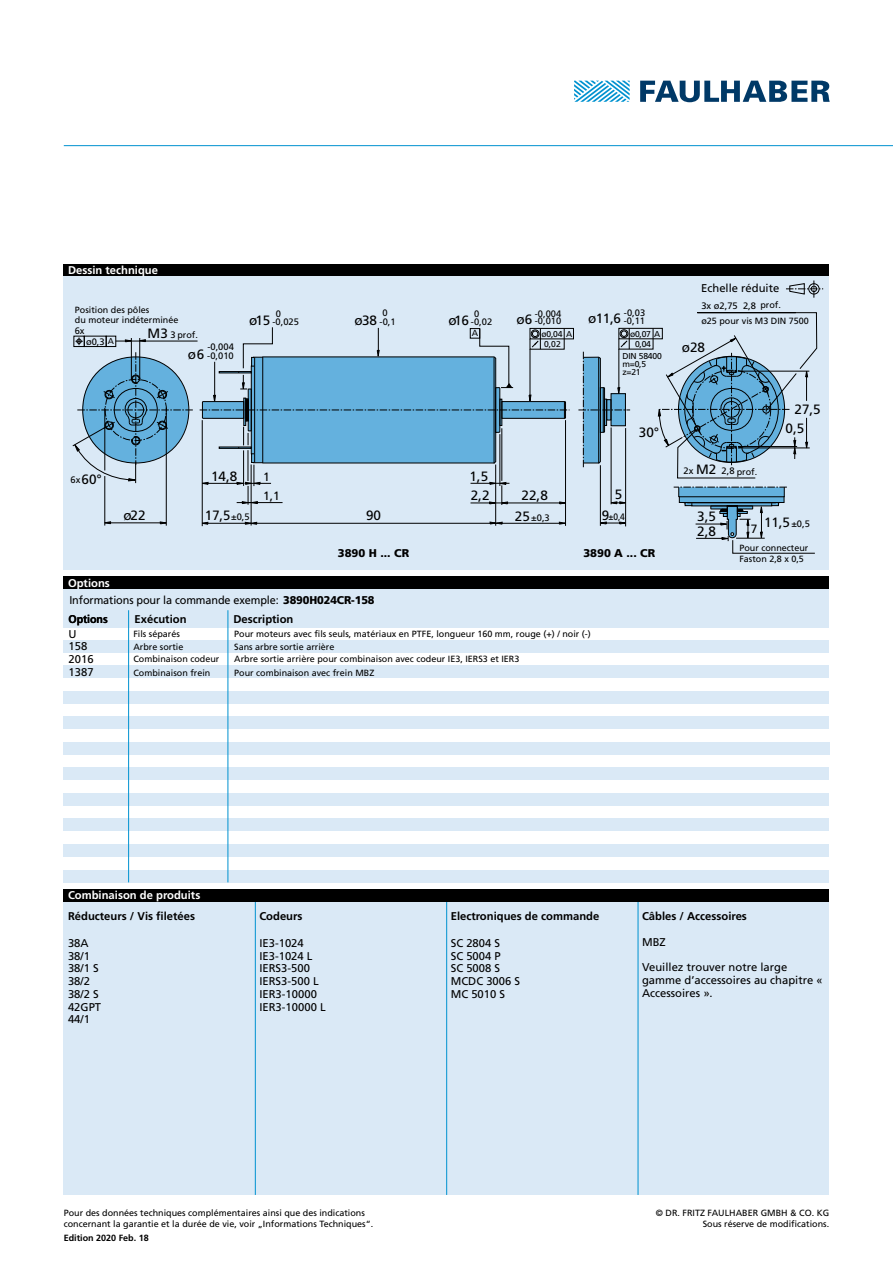
<style>
.page{position:relative;width:893px;height:1263px;background:#fff}
.page>*{position:absolute;margin:0;border:0;box-sizing:border-box;transform-origin:0 0}
.t1{font:13.5px "Frutiger LT";color:#000}
.t2{font:12px "Frutiger LT";color:#000}
.t3{font:11.25px/12.8px "Frutiger LT";color:#000}
.t4{font:700 11.25px "Frutiger LT";color:#000}
.t5{font:700 11.25px "Frutiger LT";color:#fff}
.t6{font:900 11.25px "Frutiger LT";color:#000}
.t7{font:9.3px/8.9px "Frutiger LT";color:#000;text-align:right}
.t8{font:9.3px "Frutiger LT";color:#000;scale:.9 1}
.t9{font:9px/10.8px "Frutiger LT";color:#000}
.t10{font:700 9px "Frutiger LT";color:#000}
.t11{font:8.85px "Frutiger LT";color:#000}
.t12{font:8.55px/7.8px "Frutiger LT";letter-spacing:-.02em;color:#000}
.s1{font-size:9.3px}
.s2{font-size:13.5px}
.s3{font-size:8.55px}
.s4{font-size:9px}
.s5{font-weight:900}
.s6{font-weight:700}
</style>
<div class="page">
<div style="left:64px;top:901px;width:765px;height:294px;background:#dae9f6"></div>
<hr style="left:255px;top:901px;width:1px;height:294px;background:#0092d0">
<hr style="left:638px;top:901px;width:1px;height:294px;background:#0092d0">
<hr style="left:446px;top:901px;width:1px;height:294px;background:#0092d0">
<svg style="left:574px;top:81px;width:56px;height:21px"></svg>
<svg style="left:640px;top:81px;width:190px;height:21px"></svg>
<div style="left:64px;top:264px;width:765px;height:12px;background:#000"></div>
<div style="left:64px;top:889px;width:765px;height:12px;background:#000"></div>
<div style="left:64px;top:276px;width:765px;height:294px;background:#dae9f6"></div>
<div style="left:64px;top:576px;width:765px;height:13px;background:#000"></div>
<hr style="left:64px;top:145px;width:829px;height:1px;background:#0092d0">
<svg style="left:786px;top:280px;width:37px;height:18px"></svg>
<hr style="left:116px;top:341px;width:82px;height:1px;background:#000">
<hr style="left:139px;top:338px;width:1px;height:41px;background:#000">
<hr style="left:131px;top:338px;width:1px;height:41px;background:#000">
<hr style="left:105px;top:523px;width:61px;height:1px;background:#000">
<hr style="left:166px;top:408px;width:1px;height:118px;background:#000">
<hr style="left:254px;top:523px;width:308px;height:1px;background:#000">
<hr style="left:495px;top:464px;width:1px;height:62px;background:#000">
<hr style="left:565px;top:420px;width:1px;height:106px;background:#000">
<hr style="left:202px;top:523px;width:49px;height:1px;background:#000">
<hr style="left:251px;top:464px;width:1px;height:61px;background:#000">
<hr style="left:202px;top:420px;width:1px;height:106px;background:#000">
<div style="left:106px;top:336px;width:10px;height:11px;border:1px solid #000"></div>
<div style="left:84px;top:336px;width:22px;height:11px;border:1px solid #000"></div>
<div style="left:74px;top:336px;width:10px;height:11px;border:1px solid #000"></div>
<svg style="left:75px;top:337px;width:8px;height:8px"></svg>
<hr style="left:105px;top:476px;width:1px;height:49px;background:#000">
<hr style="left:600px;top:465px;width:1px;height:61px;background:#000">
<hr style="left:625px;top:428px;width:1px;height:98px;background:#000">
<hr style="left:611px;top:427px;width:1px;height:77px;background:#000">
<svg style="left:201px;top:522px;width:7px;height:3px"></svg>
<svg style="left:245px;top:522px;width:12px;height:3px"></svg>
<svg style="left:104px;top:521px;width:7px;height:3px"></svg>
<svg style="left:160px;top:521px;width:7px;height:3px"></svg>
<svg style="left:125px;top:339px;width:21px;height:3px"></svg>
<svg style="left:490px;top:522px;width:13px;height:2px"></svg>
<svg style="left:559px;top:522px;width:6px;height:3px"></svg>
<svg style="left:599px;top:522px;width:28px;height:2px"></svg>
<svg style="left:610px;top:501px;width:17px;height:3px"></svg>
<div style="left:530px;top:328px;width:44px;height:11px;border:1px solid #000"></div>
<svg style="left:72px;top:352px;width:121px;height:131px"></svg>
<svg style="left:674px;top:486px;width:141px;height:68px"></svg>
<svg style="left:578px;top:312px;width:239px;height:166px"></svg>
<div style="left:692px;top:370px;width:79px;height:78px;border:1px dashed #000;border-radius:50%"></div>
<div style="left:64px;top:716px;width:765px;height:13px;background:#dae9f6"></div>
<div style="left:64px;top:589px;width:765px;height:38px;background:#dae9f6"></div>
<div style="left:64px;top:640px;width:765px;height:13px;background:#dae9f6"></div>
<div style="left:64px;top:767px;width:765px;height:13px;background:#dae9f6"></div>
<div style="left:64px;top:793px;width:765px;height:13px;background:#dae9f6"></div>
<div style="left:64px;top:665px;width:765px;height:13px;background:#dae9f6"></div>
<div style="left:64px;top:819px;width:765px;height:12px;background:#dae9f6"></div>
<div style="left:64px;top:691px;width:765px;height:13px;background:#dae9f6"></div>
<div style="left:64px;top:844px;width:765px;height:13px;background:#dae9f6"></div>
<div style="left:64px;top:870px;width:765px;height:12px;background:#dae9f6"></div>
<div style="left:64px;top:742px;width:765px;height:13px;background:#dae9f6"></div>
<hr style="left:228px;top:610px;width:1px;height:272px;background:#0092d0">
<hr style="left:128px;top:610px;width:1px;height:272px;background:#0092d0">
<svg style="left:200px;top:327px;width:369px;height:178px"></svg>
<p class="t5" style="left:68px;top:264px;width:91px">Dessin technique</p>
<p class="t9" style="left:75px;top:304px;width:105px">Position des pôles<br>du moteur indéterminée</p>
<p class="t7" style="left:474px;top:309px;width:7px">0</p>
<p class="t7" style="left:624px;top:308px;width:23px">-0,03</p>
<h1 class="t1" style="left:588px;top:311px;width:58px">ø11,6 <span class="s1">-0,11</span></h1>
<p class="t12" style="left:635px;top:340px;width:17px">0,04</p>
<p class="t7" style="left:382px;top:309px;width:7px">0</p>
<p class="t7" style="left:535px;top:309px;width:28px">-0,004</p>
<p class="t7" style="left:276px;top:310px;width:7px">0</p>
<h1 class="t1" style="left:249px;top:312px;width:23px">ø15</h1>
<p class="t7" style="left:516px;top:317px;width:46px"><span class="s2">ø6</span> -0,010</p>
<h1 class="t1" style="left:354px;top:312px;width:24px">ø38</h1>
<h1 class="t1" style="left:448px;top:312px;width:10px">ø</h1>
<p class="t7" style="left:272px;top:317px;width:28px">-0,025</p>
<p class="t7" style="left:380px;top:317px;width:18px">-0,1</p>
<p class="t7" style="left:471px;top:317px;width:23px">-0,02</p>
<p class="t7" style="left:75px;top:326px;width:11px">6x</p>
<h1 class="t1" style="left:148px;top:325px;width:22px">M3</h1>
<p class="t11" style="left:472px;top:328px;width:8px">A</p>
<p class="t12" style="left:630px;top:330px;width:32px">ø0,07 A</p>
<p class="t12" style="left:622px;top:353px;width:41px">DIN 58400 m=0,5 z=21</p>
<p class="t9" style="left:171px;top:329px;width:29px"><span class="s1">3</span> prof.</p>
<p class="t12" style="left:541px;top:330px;width:32px">ø0,04 A</p>
<p class="t7" style="left:86px;top:337px;width:29px">ø0,3 <span class="s3">A</span></p>
<p class="t12" style="left:544px;top:340px;width:18px">0,02</p>
<p class="t7" style="left:188px;top:342px;width:48px">-0,004<br><span class="s2">ø</span> -0,010</p>
<h1 class="t1" style="left:197px;top:346px;width:9px">6</h1>
<h1 class="t1" style="left:211px;top:468px;width:28px">14,8</h1>
<h1 class="t1" style="left:71px;top:471px;width:33px"><span class="s1">6x</span>60°</h1>
<h1 class="t1" style="left:469px;top:468px;width:20px">1,5</h1>
<h2 class="t2" style="left:263px;top:470px;width:8px">1</h2>
<h2 class="t2" style="left:263px;top:488px;width:18px">1,1</h2>
<h1 class="t1" style="left:471px;top:487px;width:20px">2,2</h1>
<h1 class="t1" style="left:522px;top:487px;width:28px">22,8</h1>
<h1 class="t1" style="left:639px;top:424px;width:22px">30°</h1>
<h1 class="t1" style="left:615px;top:487px;width:9px">5</h1>
<p class="t3" style="left:701px;top:282px;width:80px">Echelle réduite</p>
<p class="t9" style="left:701px;top:297px;width:109px;line-height:15.5px;text-indent:59px">prof.<br>ø25 pour vis M3 DIN 7500</p>
<p class="t7" style="left:701px;top:301px;width:56px">3x ø2,75 2,8</p>
<h1 class="t1" style="left:682px;top:340px;width:25px">ø28</h1>
<p class="t7" style="left:684px;top:467px;width:75px">2x <span class="s2">M2</span> 2,8 <span class="s4">prof.</span></p>
<h1 class="t1" style="left:794px;top:402px;width:28px">27,5</h1>
<h1 class="t1" style="left:786px;top:420px;width:20px">0,5</h1>
<h1 class="t1" style="left:123px;top:507px;width:24px">ø22</h1>
<p class="t5" style="left:68px;top:576px;width:43px">Options</p>
<h1 class="t1" style="left:366px;top:507px;width:17px">90</h1>
<h1 class="t1" style="left:205px;top:507px;width:46px">17,5<span class="s1">±0,5</span></h1>
<p class="t7" style="left:515px;top:513px;width:37px"><span class="s2">25</span>±0,3</p>
<p class="t8" style="left:602px;top:511px;width:27px"><span class="s2">9</span>±0,4</p>
<h1 class="t1" style="left:697px;top:508px;width:20px">3,5</h1>
<h1 class="t1" style="left:697px;top:523px;width:20px">2,8</h1>
<p class="t6" style="left:338px;top:546px;width:73px">3890 H ... CR</p>
<p class="t6" style="left:583px;top:546px;width:73px">3890 A ... CR</p>
<p class="t3" style="left:69px;top:591px;width:307px;line-height:18.5px">Informations pour la commande exemple: <span class="s5">3890H024CR-158<br></span><span class="s6">Options</span></p>
<p class="t4" style="left:135px;top:612px;width:53px">Exécution</p>
<p class="t4" style="left:233px;top:612px;width:61px">Description</p>
<p class="t9" style="left:133px;top:629px;width:48px">Fils séparés</p>
<p class="t9" style="left:234px;top:629px;width:358px">Pour moteurs avec fils seuls, matériaux en PTFE, longueur 160 mm, rouge (+) / noir (-)</p>
<p class="t9" style="left:133px;top:641px;width:52px">Arbre sortie</p>
<p class="t9" style="left:234px;top:641px;width:102px">Sans arbre sortie arrière</p>
<p class="t9" style="left:133px;top:654px;width:88px">Combinaison codeur</p>
<p class="t9" style="left:234px;top:654px;width:287px">Arbre sortie arrière pour combinaison avec codeur IE3, IERS3 et IER3</p>
<p class="t9" style="left:133px;top:667px;width:79px">Combinaison frein</p>
<p class="t9" style="left:234px;top:667px;width:142px">Pour combinaison avec frein MBZ</p>
<p class="t3" style="left:69px;top:627px;width:27px">U<br>158<br>2016<br>1387</p>
<h1 class="t1" style="left:751px;top:514px;width:61px"><sub>7</sub> 11,5<span class="s1">±0,5</span></h1>
<p class="t9" style="left:739px;top:542px;width:71px">Pour connecteur<br>Faston 2,8 x 0,5</p>
<p class="t5" style="left:68px;top:889px;width:134px">Combinaison de produits</p>
<p class="t4" style="left:68px;top:909px;width:129px">Réducteurs / Vis filetées</p>
<p class="t4" style="left:259px;top:909px;width:45px">Codeurs</p>
<p class="t4" style="left:451px;top:909px;width:150px">Electroniques de commande</p>
<p class="t4" style="left:642px;top:909px;width:106px">Câbles / Accessoires</p>
<p class="t3" style="left:68px;top:936px;width:35px">38A<br>38/1<br>38/1 S<br>38/2<br>38/2 S<br>42GPT<br>44/1</p>
<p class="t3" style="left:259px;top:936px;width:68px">IE3-1024<br>IE3-1024 L<br>IERS3-500<br>IERS3-500 L<br>IER3-10000<br>IER3-10000 L</p>
<p class="t3" style="left:451px;top:936px;width:71px">SC 2804 S<br>SC 5004 P<br>SC 5008 S<br>MCDC 3006 S<br>MC 5010 S</p>
<p class="t3" style="left:642px;top:936px;width:25px">MBZ</p>
<p class="t3" style="left:642px;top:961px;width:182px">Veuillez trouver notre large gamme d’accessoires au chapitre «<br>Accessoires ».</p>
<p class="t9" style="left:64px;top:1208px;width:311px">Pour des données techniques complémentaires ainsi que des indications concernant la garantie et la durée de vie, voir „Informations Techniques“.</p>
<p class="t9" style="left:656px;top:1208px;width:175px;text-align:right">© DR. FRITZ FAULHABER GMBH &amp; CO. KG<br>Sous réserve de modifications.</p>
<p class="t10" style="left:64px;top:1233px;width:87px">Edition 2020 Feb. 18</p>
</div>
